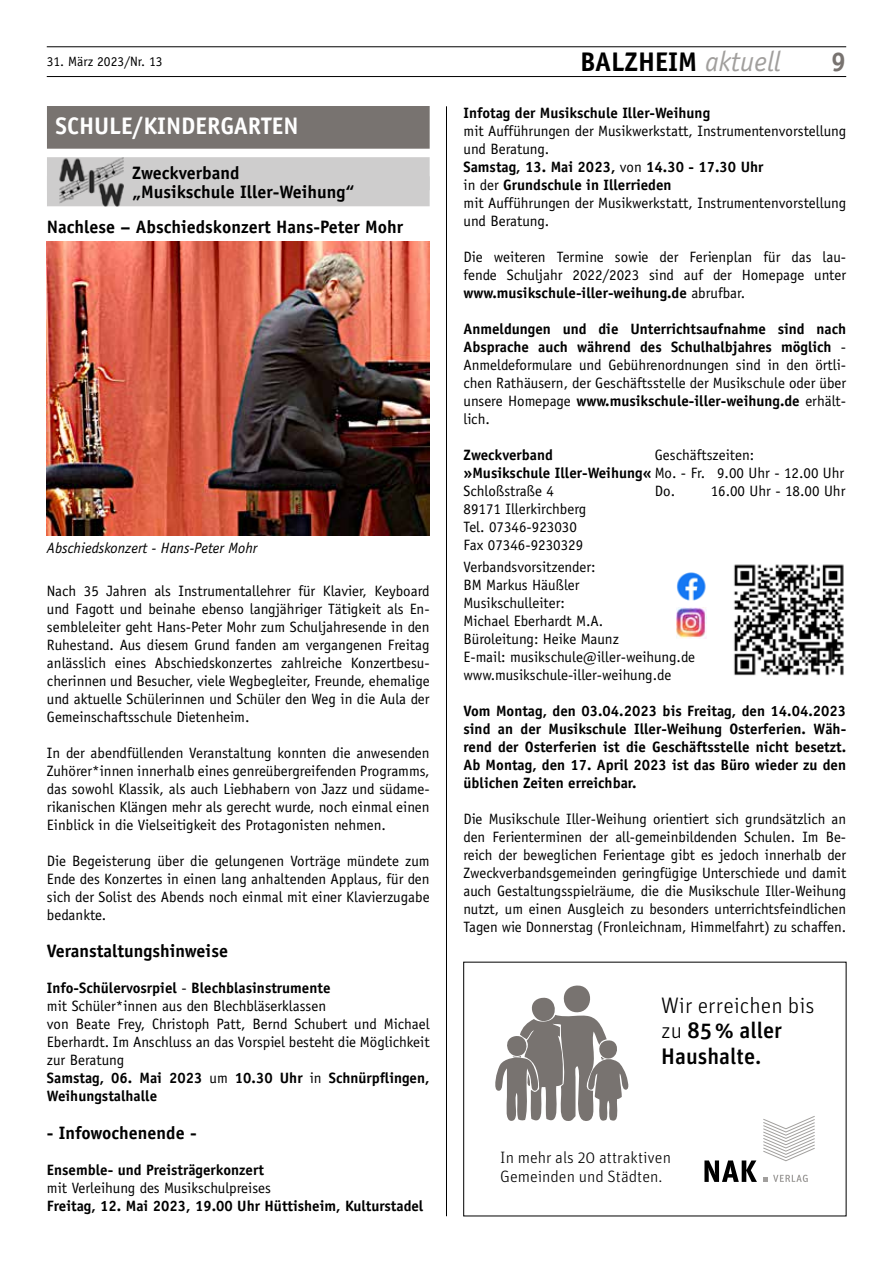
<style>
.page{position:relative;width:893px;height:1263px;background:#fff}
.page>*{position:absolute;margin:0;border:0;box-sizing:border-box;transform-origin:0 0}
.t1{font:700 27px "Officina Sans";color:#000}
.t2{font:700 27px "Officina Sans";color:#787370}
.t3{font:700 24px "Officina Sans";color:#fff}
.t4{font:500 22.35px/25.3px "Unit Pro";color:#000}
.t5{font:700 18px/19.5px "Officina Sans";color:#000}
.t6{font:300 16.5px/19.5px "Unit Pro";color:#000}
.t7{font:15px/18px "Officina Sans";color:#000;text-align:justify}
.t8{font:700 15px/18px "Officina Sans";color:#000;text-align:justify}
.t9{font:italic 15px "Officina Sans";color:#000}
.t10{font:13.5px "Officina Sans";color:#000}
.s1{font-weight:400;font-style:italic;font-size:28.35px;color:#a19f9d}
.s2{font-weight:700}
.s3{font-weight:300}
</style>
<div class="page">
<hr style="left:47px;top:76px;width:799px;height:1px;background:#000">
<hr style="left:47px;top:47px;width:799px;height:1px;background:#000">
<hr style="left:446px;top:106px;width:1px;height:1110px;background:#000">
<img style="left:676px;top:572px;width:30px;height:29px">
<img style="left:734px;top:564px;width:110px;height:112px">
<img style="left:676px;top:608px;width:30px;height:30px">
<div style="left:47px;top:106px;width:383px;height:43px;background:#787370"></div>
<div style="left:47px;top:158px;width:383px;height:32px;background:#cecdcd"></div>
<div style="left:47px;top:176px;width:383px;height:30px;background:#cecdcd"></div>
<img style="left:60px;top:158px;width:63px;height:49px">
<img style="left:47px;top:242px;width:383px;height:293px">
<svg style="left:704px;top:1116px;width:111px;height:66px"></svg>
<svg style="left:495px;top:985px;width:134px;height:136px"></svg>
<h1 class="t1" style="left:580px;top:45px;width:202px">BALZHEIM <span class="s1">aktuell</span></h1>
<p class="t10" style="left:47px;top:53px;width:117px">31. März 2023/Nr. 13</p>
<h1 class="t2" style="left:831px;top:45px;width:17px">9</h1>
<p class="t8" style="left:463px;top:104px;width:248px">Infotag der Musikschule Iller-Weihung</p>
<p class="t7" style="left:463px;top:122px;width:384px;text-align:left">mit Aufführungen der Musikwerkstatt, Instrumentenvorstellung und Beratung.<br><span class="s2">Samstag, 13. Mai 2023,</span> von <span class="s2">14.30 - 17.30 Uhr<br></span>in der <span class="s2">Grundschule in Illerrieden<br></span>mit Aufführungen der Musikwerkstatt, Instrumentenvorstellung und Beratung.</p>
<p class="t7" style="left:463px;top:248px;width:384px">Die weiteren Termine sowie der Ferienplan für das lau&shy;fende Schuljahr 2022/2023 sind auf der Homepage unter <span class="s2">www.musikschule-iller-weihung.de</span> abrufbar.</p>
<p class="t7" style="left:463px;top:320px;width:384px"><span class="s2">Anmeldungen und die Unterrichtsaufnahme sind nach Absprache auch während des Schulhalbjahres möglich</span> - Anmeldeformulare und Gebührenordnungen sind in den örtli&shy;chen Rathäusern, der Geschäftsstelle der Musikschule oder über unsere Homepage <span class="s2">www.musikschule-iller-weihung.de</span> erhält&shy;lich.</p>
<p class="t8" style="left:463px;top:446px;width:91px">Zweckverband</p>
<h2 class="t3" style="left:55px;top:111px;width:245px">SCHULE/KINDERGARTEN</h2>
<p class="t5" style="left:132px;top:163px;width:224px">Zweckverband<br>„Musikschule Iller-Weihung“</p>
<p class="t5" style="left:47px;top:217px;width:358px">Nachlese – Abschiedskonzert Hans-Peter Mohr</p>
<p class="t7" style="left:463px;top:446px;width:382px;text-align:left;text-indent:191px">Geschäftszeiten: <span class="s2">»Musikschule Iller-Weihung«</span> Mo. - Fr. 9.00 Uhr - 12.00 Uhr<br>Schloßstraße 4</p>
<p class="t7" style="left:655px;top:482px;width:192px">Do. 16.00 Uhr - 18.00 Uhr</p>
<p class="t9" style="left:47px;top:539px;width:212px">Abschiedskonzert - Hans-Peter Mohr</p>
<p class="t7" style="left:47px;top:582px;width:384px">Nach 35 Jahren als Instrumentallehrer für Klavier, Keyboard und Fagott und beinahe ebenso langjähriger Tätigkeit als En&shy;sembleleiter geht Hans-Peter Mohr zum Schuljahresende in den Ruhestand. Aus diesem Grund fanden am vergangenen Freitag anlässlich eines Abschiedskonzertes zahlreiche Konzertbesu&shy;cherinnen und Besucher, viele Wegbegleiter, Freunde, ehemalige und aktuelle Schülerinnen und Schüler den Weg in die Aula der Gemeinschaftsschule Dietenheim.</p>
<p class="t7" style="left:47px;top:744px;width:384px">In der abendfüllenden Veranstaltung konnten die anwesenden Zuhörer*innen innerhalb eines genreübergreifenden Programms, das sowohl Klassik, als auch Liebhabern von Jazz und südame&shy;rikanischen Klängen mehr als gerecht wurde, noch einmal einen Einblick in die Vielseitigkeit des Protagonisten nehmen.</p>
<p class="t7" style="left:47px;top:852px;width:384px">Die Begeisterung über die gelungenen Vorträge mündete zum Ende des Konzertes in einen lang anhaltenden Applaus, für den sich der Solist des Abends noch einmal mit einer Klavierzugabe bedankte.</p>
<p class="t5" style="left:47px;top:941px;width:183px">Veranstaltungshinweise</p>
<p class="t7" style="left:47px;top:979px;width:384px;text-align:left"><span class="s2">Info-Schülervosrpiel</span> - <span class="s2">Blechblasinstrumente<br></span>mit Schüler*innen aus den Blechbläserklassen<br>von Beate Frey, Christoph Patt, Bernd Schubert und Michael Eberhardt. Im Anschluss an das Vorspiel besteht die Möglichkeit zur Beratung<br><span class="s2">Samstag, 06. Mai 2023</span> um <span class="s2">10.30 Uhr</span> in <span class="s2">Schnürpflingen, Weihungstalhalle</span></p>
<p class="t5" style="left:47px;top:1123px;width:151px">- Infowochenende -</p>
<p class="t8" style="left:47px;top:1160px;width:218px">Ensemble- und Preisträgerkonzert</p>
<p class="t7" style="left:47px;top:1179px;width:225px">mit Verleihung des Musikschulpreises</p>
<p class="t8" style="left:47px;top:1196px;width:378px">Freitag, 12. Mai 2023, 19.00 Uhr Hüttisheim, Kulturstadel</p>
<p class="t7" style="left:463px;top:500px;width:124px;text-align:left">89171 Illerkirchberg<br>Tel. 07346-923030<br>Fax 07346-9230329</p>
<p class="t7" style="left:463px;top:558px;width:233px;text-align:left">Verbandsvorsitzender:<br>BM Markus Häußler<br>Musikschulleiter:<br>Michael Eberhardt M.A.<br>Büroleitung: Heike Maunz<br>E-mail: musikschule@iller-weihung.de www.musikschule-iller-weihung.de</p>
<p class="t8" style="left:463px;top:702px;width:384px">Vom Montag, den 03.04.2023 bis Freitag, den 14.04.2023 sind an der Musikschule Iller-Weihung Osterferien. Wäh&shy;rend der Osterferien ist die Geschäftsstelle nicht besetzt.<br>Ab Montag, den 17. April 2023 ist das Büro wieder zu den üblichen Zeiten erreichbar.</p>
<p class="t7" style="left:463px;top:810px;width:384px">Die Musikschule Iller-Weihung orientiert sich grundsätzlich an den Ferienterminen der all-gemeinbildenden Schulen. Im Be&shy;reich der beweglichen Ferientage gibt es jedoch innerhalb der Zweckverbandsgemeinden geringfügige Unterschiede und damit auch Gestaltungsspielräume, die die Musikschule Iller-Weihung nutzt, um einen Ausgleich zu besonders unterrichtsfeindlichen Tagen wie Donnerstag (Fronleichnam, Himmelfahrt) zu schaffen.</p>
<h3 class="t4" style="left:661px;top:991px;width:155px"><span class="s3">Wir erreichen bis zu</span> 85 % aller<br>Haushalte.</h3>
<p class="t6" style="left:500px;top:1147px;width:172px">In mehr als 20 attraktiven<br>Gemeinden und Städten.</p>
</div>
